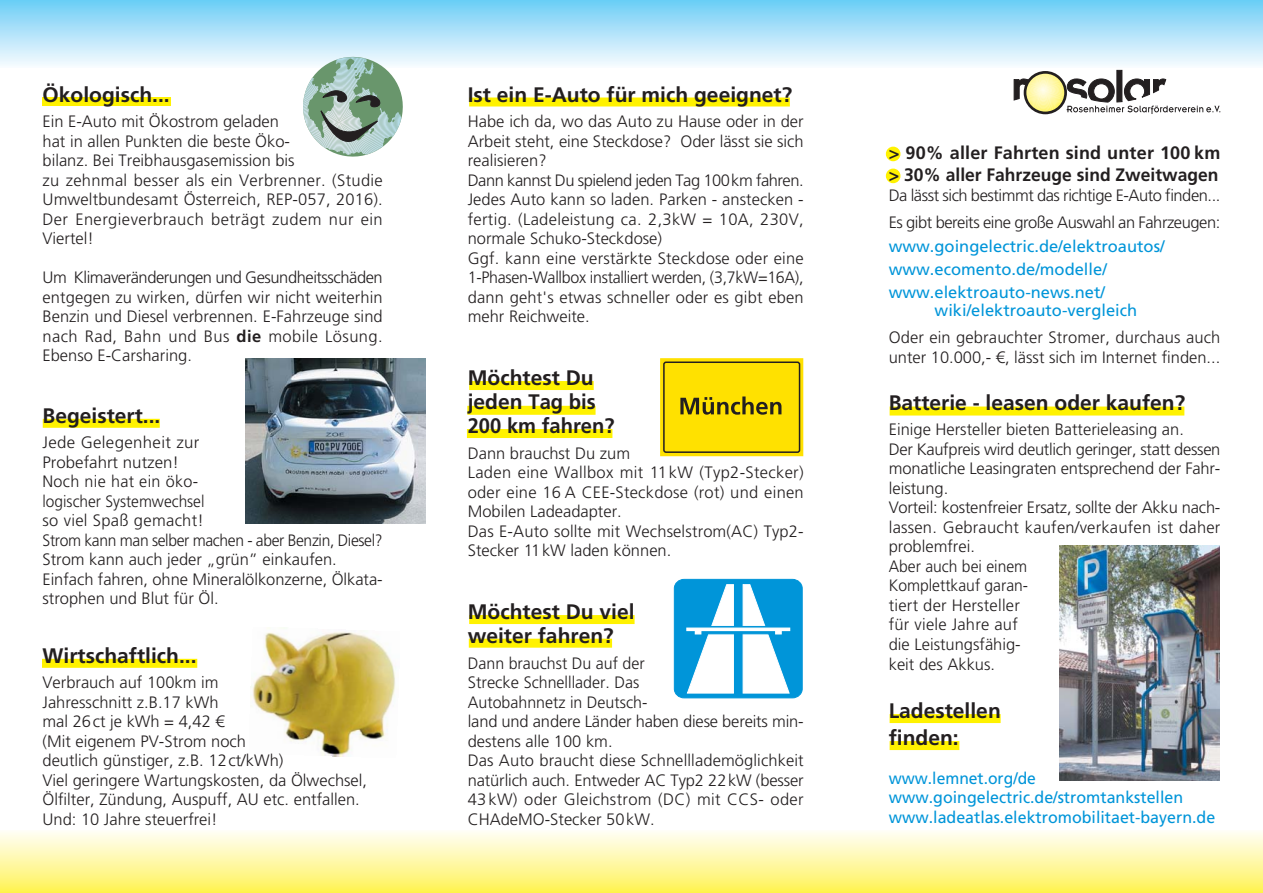
<style>
.page{position:relative;width:1263px;height:893px;background:#fff}
.page>*{position:absolute;margin:0;border:0;box-sizing:border-box;transform-origin:0 0}
.t1{font:700 21px/24px "Frutiger LT Pro";color:#231f20}
.t2{font:700 18px/21.9px "Frutiger LT Pro";color:#231f20}
.t3{font:300 16.5px/19.5px "Frutiger LT Pro";color:#231f20}
.t4{font:16.5px/23.4px "Frutiger LT Pro";color:#0095d9}
.t5{font:16.5px/19.5px "Frutiger LT Pro";color:#0095d9;scale:.95 1}
.t6{font:300 16.5px/27.3px "Frutiger LT Pro";letter-spacing:-.025em;color:#231f20}
.s1{font-weight:700}
</style>
<div class="page">
<div style="left:886px;top:147px;width:14px;height:14px;background:#fff200;border:2px solid #fff200;border-radius:50%"></div>
<div style="left:886px;top:169px;width:14px;height:14px;background:#fff200;border:2px solid #fff200;border-radius:50%"></div>
<div style="left:890px;top:714px;width:110px;height:9px;background:#fff200"></div>
<div style="left:890px;top:741px;width:69px;height:9px;background:#fff200"></div>
<div style="left:890px;top:406px;width:294px;height:10px;background:#fff200"></div>
<div style="left:0;top:0;width:1263px;height:69px;background:linear-gradient(to bottom,#6ccdf6,#fcfcff)"></div>
<hr style="left:0;top:68px;width:1263px;height:3px;background:#fff">
<div style="left:0;top:829px;width:1263px;height:64px;background:linear-gradient(to bottom,#fffefd,#fff356)"></div>
<div style="left:469px;top:98px;width:321px;height:8px;background:#fff200"></div>
<div style="left:469px;top:615px;width:165px;height:9px;background:#fff200"></div>
<div style="left:469px;top:639px;width:143px;height:9px;background:#fff200"></div>
<div style="left:469px;top:381px;width:125px;height:9px;background:#fff200"></div>
<div style="left:467px;top:406px;width:129px;height:9px;background:#fff200"></div>
<div style="left:467px;top:429px;width:145px;height:9px;background:#fff200"></div>
<div style="left:42px;top:659px;width:155px;height:9px;background:#fff200"></div>
<img style="left:250px;top:627px;width:145px;height:130px">
<div style="left:43px;top:419px;width:117px;height:9px;background:#fff200"></div>
<div style="left:42px;top:97px;width:129px;height:9px;background:#fff200"></div>
<img style="left:245px;top:358px;width:181px;height:165px">
<div style="left:674px;top:579px;width:128px;height:119px;background:#0095d9;border:1px solid #0095d9;border-radius:9px"></div>
<div style="left:690px;top:626px;width:98px;height:8px;background:#20a2dd;border:1px solid #0095d9"></div>
<svg style="left:734px;top:627px;width:8px;height:4px"></svg>
<svg style="left:686px;top:584px;width:48px;height:110px"></svg>
<svg style="left:742px;top:584px;width:48px;height:110px"></svg>
<div style="left:660px;top:358px;width:143px;height:98px;background:#ffe100;border:1px solid #ffe100"></div>
<div style="left:663px;top:361px;width:137px;height:92px;border:2px solid #231f20;border-radius:2px"></div>
<svg style="left:680px;top:396px;width:101px;height:19px"></svg>
<svg style="left:299px;top:53px;width:107px;height:104px"></svg>
<img style="left:1059px;top:545px;width:160px;height:236px">
<svg style="left:1014px;top:70px;width:206px;height:44px"></svg>
<p class="t1" style="left:43px;top:84px;width:129px">Ökologisch...</p>
<p class="t3" style="left:43px;top:113px;width:342px">Ein E-Auto mit Ökostrom geladen<br>hat in allen Punkten die beste Öko-<br>bilanz. Bei Treibhausgasemission bis<br>zu zehnmal besser als ein Verbrenner. (Studie Umweltbundesamt Österreich, REP-057, 2016).<br>Der Energieverbrauch beträgt zudem nur ein Viertel!</p>
<p class="t3" style="left:43px;top:269px;width:342px;text-align:justify">Um Klimaveränderungen und Gesundheitsschäden entgegen zu wirken, dürfen wir nicht weiterhin Benzin und Diesel verbrennen. E-Fahrzeuge sind nach Rad, Bahn und Bus <span class="s1">die</span> mobile Lösung.<br>Ebenso E-Carsharing.</p>
<p class="t1" style="left:43px;top:405px;width:119px">Begeistert...</p>
<p class="t3" style="left:43px;top:434px;width:342px">Jede Gelegenheit zur<br>Probefahrt nutzen!<br>Noch nie hat ein öko-<br>logischer Systemwechsel<br>so viel Spaß gemacht!<br>Strom kann man selber machen - aber Benzin, Diesel?<br>Strom kann auch jeder „grün” einkaufen.<br>Einfach fahren, ohne Mineralölkonzerne, Ölkata&shy;strophen und Blut für Öl.</p>
<p class="t1" style="left:43px;top:645px;width:156px">Wirtschaftlich...</p>
<p class="t3" style="left:43px;top:674px;width:326px">Verbrauch auf 100km im<br>Jahresschnitt z.B.17 kWh<br>mal 26ct je kWh = 4,42 €<br>(Mit eigenem PV-Strom noch<br>deutlich günstiger, z.B. 12ct/kWh)<br>Viel geringere Wartungskosten, da Ölwechsel,<br>Ölfilter, Zündung, Auspuff, AU etc. entfallen.<br>Und: 10 Jahre steuerfrei!</p>
<p class="t1" style="left:468px;top:84px;width:326px">Ist ein E-Auto für mich geeignet?</p>
<p class="t3" style="left:468px;top:113px;width:337px">Habe ich da, wo das Auto zu Hause oder in der Arbeit steht, eine Steckdose? Oder lässt sie sich realisieren?<br>Dann kannst Du spielend jeden Tag 100km fahren.<br>Jedes Auto kann so laden. Parken - anstecken - fertig. (Ladeleistung ca. 2,3kW = 10A, 230V, normale Schuko-Steckdose)<br>Ggf. kann eine verstärkte Steckdose oder eine 1-Phasen-Wallbox installiert werden, (3,7kW=16A), dann geht's etwas schneller oder es gibt eben mehr Reichweite.</p>
<p class="t1" style="left:468px;top:368px;width:148px">Möchtest Du jeden Tag bis<br>200 km fahren?</p>
<p class="t3" style="left:468px;top:445px;width:337px">Dann brauchst Du zum<br>Laden eine Wallbox mit 11kW (Typ2-Stecker) oder eine 16 A CEE-Steckdose (rot) und einen Mobilen Ladeadapter.<br>Das E-Auto sollte mit Wechselstrom(AC) Typ2- Stecker 11kW laden können.</p>
<p class="t1" style="left:468px;top:602px;width:168px">Möchtest Du viel weiter fahren?</p>
<p class="t3" style="left:468px;top:655px;width:337px">Dann brauchst Du auf der<br>Strecke Schnelllader. Das<br>Autobahnnetz in Deutsch-<br>land und andere Länder haben diese bereits min&shy;destens alle 100 km.<br>Das Auto braucht diese Schnelllademöglichkeit natürlich auch. Entweder AC Typ2 22kW (besser 43kW) oder Gleichstrom (DC) mit CCS- oder CHAdeMO-Stecker 50kW.</p>
<p class="t2" style="left:889px;top:143px;width:333px">&gt; 90% aller Fahrten sind unter 100 km &gt; 30% aller Fahrzeuge sind Zweitwagen</p>
<p class="t6" style="left:889px;top:183px;width:333px">Da lässt sich bestimmt das richtige E-Auto finden...<br>Es gibt bereits eine große Auswahl an Fahrzeugen:</p>
<p class="t4" style="left:889px;top:235px;width:277px">www.goingelectric.de/elektroautos/ www.ecomento.de/modelle/ www.elektroauto-news.net/</p>
<p class="t4" style="left:934px;top:300px;width:204px">wiki/elektroauto-vergleich</p>
<p class="t3" style="left:889px;top:329px;width:333px;line-height:20.2px">Oder ein gebrauchter Stromer, durchaus auch unter 10.000,- €, lässt sich im Internet finden...</p>
<p class="t1" style="left:889px;top:392px;width:298px">Batterie - leasen oder kaufen?</p>
<p class="t3" style="left:889px;top:421px;width:333px">Einige Hersteller bieten Batterieleasing an.<br>Der Kaufpreis wird deutlich geringer, statt dessen monatliche Leasingraten entsprechend der Fahr&shy;leistung.<br>Vorteil: kostenfreier Ersatz, sollte der Akku nach&shy;lassen. Gebraucht kaufen/verkaufen ist daher problemfrei.<br>Aber auch bei einem<br>Komplettkauf garan-<br>tiert der Hersteller<br>für viele Jahre auf<br>die Leistungsfähig-<br>keit des Akkus.</p>
<p class="t1" style="left:889px;top:698px;width:114px;line-height:27px">Ladestellen finden:</p>
<p class="t5" style="left:889px;top:769px;width:345px">www.lemnet.org/de www.goingelectric.de/stromtankstellen www.ladeatlas.elektromobilitaet-bayern.de</p>
</div>
